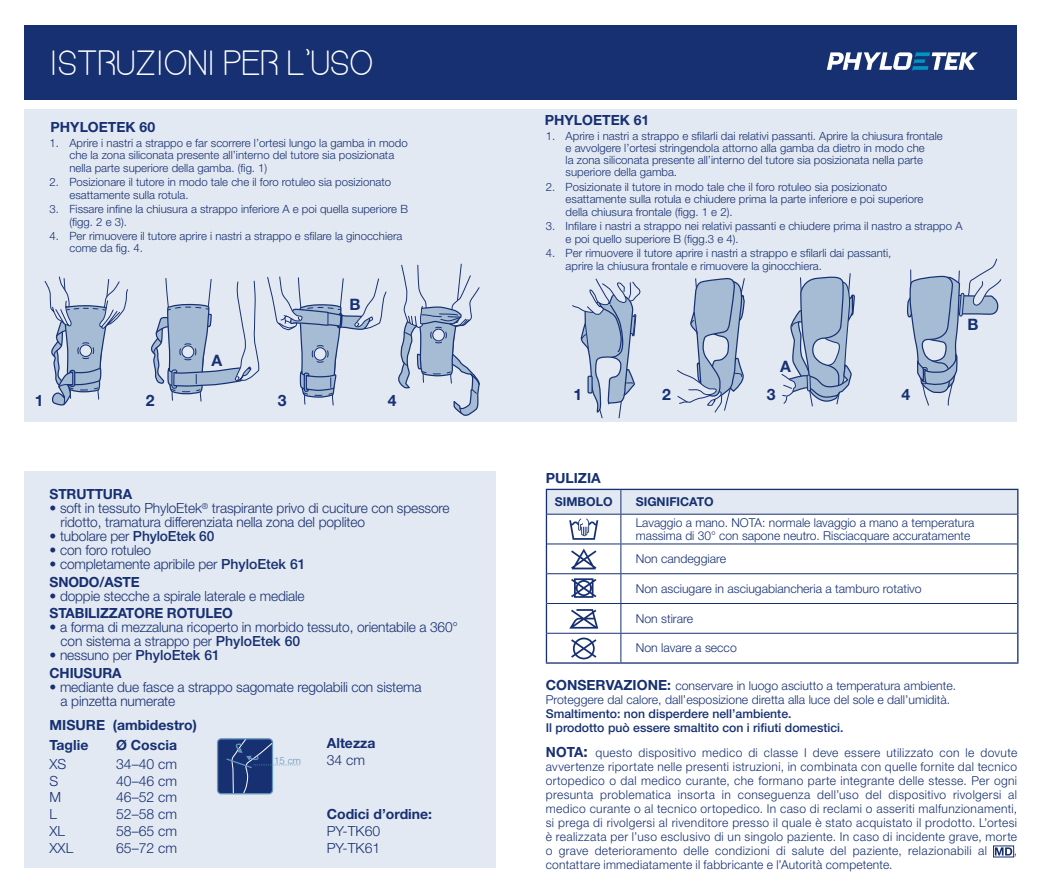
<style>
.page{position:relative;width:1042px;height:893px;background:#fff}
.page>*{position:absolute;margin:0;border:0;box-sizing:border-box;transform-origin:0 0}
.t1{font:33.25px "Bavro";color:#fff}
.t2{font:700 15.75px "Helvetica Neue LT Std";color:#163072}
.t3{font:300 14px/14px "Helvetica Neue LT Std";letter-spacing:-.01em;color:#163072}
.t4{font:700 14px/19.2px "Helvetica Neue LT Std";color:#163072}
.t5{font:300 12.25px/14px "Helvetica Neue LT Std";color:#163072}
.t6{font:500 12.25px/14px "Helvetica Neue LT Std";color:#163072}
.t7{font:300 12.25px "Helvetica Neue LT Std";letter-spacing:.02em;color:#163072}
.t8{font:700 12.25px "Helvetica Neue LT Std";color:#163072}
.t9{font:300 11.38px/12.2px "Helvetica Neue LT Std";color:#163072}
.t10{font:300 9.8px "Helvetica Neue LT Std";color:#6396bb}
.s1{font-weight:500}
.s2{font-weight:700}
.s3{font-weight:700;font-size:14px}
.s4{font-weight:700;font-size:15.75px}
</style>
<div class="page">
<div style="left:25px;top:109px;width:992px;height:313px;background:#e3e9f2"></div>
<div style="left:25px;top:471px;width:471px;height:397px;background:#e3e9f2"></div>
<svg style="left:44px;top:276px;width:85px;height:130px;background:#becbdd"></svg>
<svg style="left:150px;top:277px;width:110px;height:125px;background:#c2cedf"></svg>
<svg style="left:267px;top:276px;width:120px;height:130px;background:#c8d3e3"></svg>
<svg style="left:396px;top:263px;width:84px;height:159px;background:#c4cfe0"></svg>
<div style="left:218px;top:739px;width:54px;height:55px;background:#163072;border-radius:4px"></div>
<div style="left:217px;top:738px;width:56px;height:56px;border:1px solid #6396bb;border-radius:4px"></div>
<svg style="left:223px;top:739px;width:78px;height:55px"></svg>
<div style="left:25px;top:25px;width:992px;height:74px;background:#163072"></div>
<svg style="left:827px;top:52px;width:151px;height:19px"></svg>
<hr style="left:546px;top:662px;width:75px;height:2px;background:#163072">
<hr style="left:621px;top:662px;width:397px;height:2px;background:#163072">
<svg style="left:546px;top:258px;width:472px;height:404px"></svg>
<div style="left:993px;top:846px;width:21px;height:11px;border:1px solid #163072"></div>
<svg style="left:995px;top:847px;width:17px;height:8px"></svg>
<h1 class="t1" style="left:50px;top:44px;width:325px">ISTRUZIONI PER L’USO</h1>
<p class="t4" style="left:51px;top:117px;width:106px">PHYLOETEK 60</p>
<p class="t9" style="left:69px;top:137px;width:340px;text-indent:-20px">1. Aprire i nastri a strappo e far scorrere l’ortesi lungo la gamba in modo che la zona siliconata presente all’interno del tutore sia posizionata nella parte superiore della gamba. (fig. 1)</p>
<p class="t9" style="left:69px;top:176px;width:323px;text-indent:-20px">2. Posizionare il tutore in modo tale che il foro rotuleo sia posizionato esattamente sulla rotula.</p>
<p class="t9" style="left:69px;top:203px;width:340px;text-indent:-20px">3. Fissare infine la chiusura a strappo inferiore A e poi quella superiore B (figg. 2 e 3).</p>
<p class="t9" style="left:69px;top:230px;width:334px;text-indent:-20px">4. Per rimuovere il tutore aprire i nastri a strappo e sfilare la ginocchiera come da fig. 4.</p>
<h2 class="t2" style="left:211px;top:351px;width:12px">A</h2>
<h2 class="t2" style="left:350px;top:295px;width:13px">B</h2>
<p class="t4" style="left:545px;top:110px;width:106px">PHYLOETEK 61</p>
<p class="t9" style="left:566px;top:129px;width:378px;text-indent:-20px">1. Aprire i nastri a strappo e sfilarli dai relativi passanti. Aprire la chiusura frontale e avvolgere l’ortesi stringendola attorno alla gamba da dietro in modo che<br>la zona siliconata presente all’interno del tutore sia posizionata nella parte superiore della gamba.</p>
<p class="t9" style="left:566px;top:181px;width:359px;text-indent:-20px">2. Posizionate il tutore in modo tale che il foro rotuleo sia posizionato esattamente sulla rotula e chiudere prima la parte inferiore e poi superiore della chiusura frontale (figg. 1 e 2).</p>
<p class="t9" style="left:566px;top:220px;width:398px;text-indent:-20px">3. Infilare i nastri a strappo nei relativi passanti e chiudere prima il nastro a strappo A e poi quello superiore B (figg.3 e 4).</p>
<p class="t9" style="left:566px;top:247px;width:327px;text-indent:-20px">4. Per rimuovere il tutore aprire i nastri a strappo e sfilarli dai passanti, aprire la chiusura frontale e rimuovere la ginocchiera.</p>
<h2 class="t2" style="left:780px;top:357px;width:12px">A</h2>
<h2 class="t2" style="left:967px;top:315px;width:13px">B</h2>
<h2 class="t2" style="left:146px;top:390px;width:10px">2</h2>
<h2 class="t2" style="left:662px;top:385px;width:10px">2</h2>
<h2 class="t2" style="left:278px;top:390px;width:10px">3</h2>
<h2 class="t2" style="left:767px;top:385px;width:10px">3</h2>
<h2 class="t2" style="left:35px;top:390px;width:10px">1</h2>
<h2 class="t2" style="left:573px;top:385px;width:10px">1</h2>
<h2 class="t2" style="left:388px;top:390px;width:10px">4</h2>
<h2 class="t2" style="left:901px;top:385px;width:10px">4</h2>
<p class="t4" style="left:50px;top:484px;width:84px">STRUTTURA</p>
<p class="t3" style="left:61px;top:501px;width:390px;text-indent:-11px">• soft in tessuto PhyloEtek<sup>®</sup> traspirante privo di cuciture con spessore ridotto, tramatura differenziata nella zona del popliteo</p>
<p class="t3" style="left:50px;top:529px;width:166px">• tubolare per <span class="s1">PhyloEtek 60</span></p>
<p class="t3" style="left:50px;top:543px;width:103px">• con foro rotuleo</p>
<p class="t3" style="left:50px;top:555px;width:257px;line-height:17.5px">• completamente apribile per <span class="s1">PhyloEtek 61<br></span><span class="s2">SNODO/ASTE</span></p>
<p class="t3" style="left:50px;top:588px;width:256px">• doppie stecche a spirale laterale e mediale</p>
<p class="t4" style="left:50px;top:603px;width:185px">STABILIZZATORE ROTULEO</p>
<p class="t3" style="left:61px;top:620px;width:399px;text-indent:-11px">• a forma di mezzaluna ricoperto in morbido tessuto, orientabile a 360° con sistema a strappo per <span class="s1">PhyloEtek 60</span></p>
<p class="t3" style="left:50px;top:646px;width:172px;line-height:17.5px">• nessuno per <span class="s1">PhyloEtek 61<br></span><span class="s2">CHIUSURA</span></p>
<p class="t3" style="left:61px;top:679px;width:362px;text-indent:-11px">• mediante due fasce a strappo sagomate regolabili con sistema a pinzetta numerate</p>
<p class="t4" style="left:50px;top:715px;width:149px">MISURE (ambidestro)<br>Taglie</p>
<p class="t4" style="left:327px;top:733px;width:50px">Altezza</p>
<p class="t4" style="left:116px;top:735px;width:62px">Ø Coscia</p>
<p class="t3" style="left:50px;top:756px;width:18px">XS</p>
<p class="t3" style="left:116px;top:756px;width:62px">34–40 cm</p>
<p class="t3" style="left:50px;top:773px;width:10px">S</p>
<p class="t3" style="left:116px;top:773px;width:62px">40–46 cm</p>
<p class="t3" style="left:50px;top:790px;width:13px">M</p>
<p class="t3" style="left:116px;top:790px;width:62px">46–52 cm</p>
<p class="t3" style="left:50px;top:807px;width:9px">L</p>
<p class="t3" style="left:116px;top:807px;width:62px">52–58 cm</p>
<p class="t3" style="left:50px;top:824px;width:17px">XL</p>
<p class="t3" style="left:116px;top:824px;width:62px">58–65 cm</p>
<p class="t3" style="left:50px;top:840px;width:25px">XXL</p>
<p class="t3" style="left:116px;top:840px;width:62px">65–72 cm</p>
<p class="t10" style="left:274px;top:754px;width:28px">15 cm</p>
<p class="t3" style="left:327px;top:753px;width:40px">34 cm</p>
<p class="t4" style="left:327px;top:804px;width:107px">Codici d’ordine:</p>
<p class="t3" style="left:327px;top:822px;width:55px;line-height:16.8px">PY-TK60<br>PY-TK61</p>
<p class="t4" style="left:546px;top:468px;width:56px">PULIZIA</p>
<p class="t8" style="left:555px;top:494px;width:59px">SIMBOLO</p>
<p class="t8" style="left:636px;top:494px;width:80px">SIGNIFICATO</p>
<p class="t5" style="left:636px;top:517px;width:340px;line-height:12.2px">Lavaggio a mano. NOTA: normale lavaggio a mano a temperatura massima di 30° con sapone neutro. Risciacquare accuratamente</p>
<p class="t5" style="left:636px;top:552px;width:92px">Non candeggiare</p>
<p class="t5" style="left:636px;top:581px;width:287px">Non asciugare in asciugabiancheria a tamburo rotativo</p>
<p class="t5" style="left:636px;top:611px;width:59px">Non stirare</p>
<p class="t5" style="left:636px;top:641px;width:103px">Non lavare a secco</p>
<p class="t5" style="left:546px;top:678px;width:412px"><span class="s3">CONSERVAZIONE:</span> conservare in luogo asciutto a temperatura ambiente.<br>Proteggere dal calore, dall’esposizione diretta alla luce del sole e dall’umidità.</p>
<p class="t6" style="left:546px;top:706px;width:299px">Smaltimento: non disperdere nell’ambiente.<br>Il prodotto può essere smaltito con i rifiuti domestici.</p>
<p class="t5" style="left:546px;top:746px;width:473px;text-align:justify"><span class="s3">NOTA</span><span class="s4">:</span> questo dispositivo medico di classe I deve essere utilizzato con le dovute avvertenze riportate nelle presenti istruzioni, in combinata con quelle fornite dal tecnico ortopedico o dal medico curante, che formano parte integrante delle stesse. Per ogni presunta problematica insorta in conseguenza dell’uso del dispositivo rivolgersi al medico curante o al tecnico ortopedico. In caso di reclami o asseriti malfunzionamenti, si prega di rivolgersi al rivenditore presso il quale è stato acquistato il prodotto. L’ortesi è realizzata per l’uso esclusivo di un singolo paziente. In caso di incidente grave, morte o grave deterioramento delle condizioni di salute del paziente, relazionabili al</p>
<p class="t5" style="left:1014px;top:844px;width:5px">,</p>
<p class="t7" style="left:546px;top:858px;width:348px">contattare immediatamente il fabbricante e l’Autorità competente.</p>
</div>
